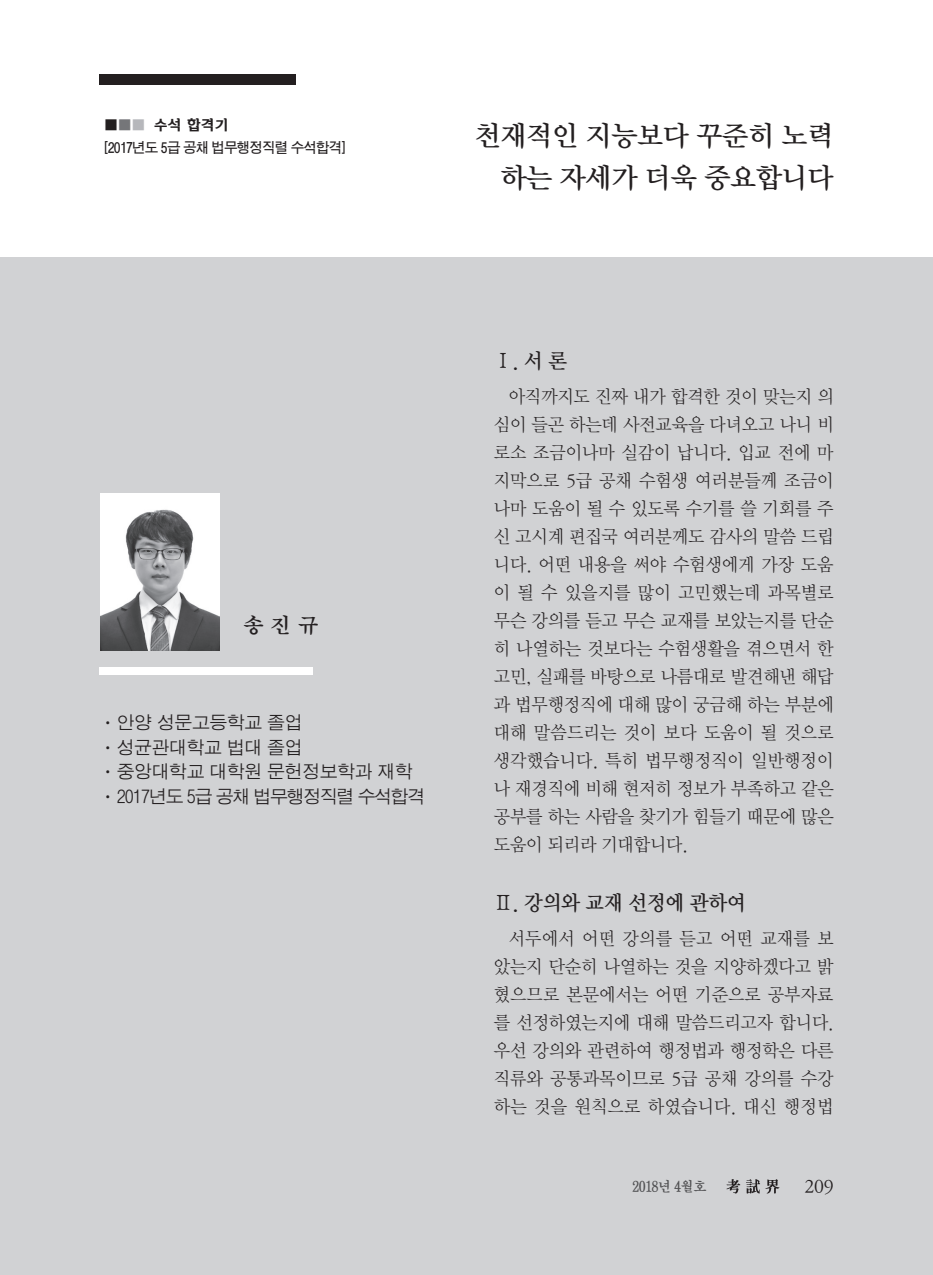
<style>
.page{position:relative;width:933px;height:1275px;background:#fff}
.page>*{position:absolute;margin:0;border:0;box-sizing:border-box;transform-origin:0 0}
.t1{font:28px/42px "DX Nmu Std 40";letter-spacing:-.02em;color:#231f20;text-align:right}
.t2{font:21px "DX Nmu Std 40";letter-spacing:-.01em;color:#231f20;scale:.95 1}
.t3{font:21px "D Xmu Std 40";color:#231f20}
.t4{font:19.25px "DX Nmu Std 30";color:#231f20;scale:.95 1}
.t5{font:18.38px/28px "DX Nmu Std 20";letter-spacing:-.01em;color:#231f20;text-align:justify;scale:.95 1}
.t6{font:17.5px/24.5px "D Xgo Std 20";color:#231f20}
.t7{font:14px "D Xgo Std 40";letter-spacing:-.05em;color:#231f20;scale:.95 1}
.t8{font:14px "D Xmu Std 40";letter-spacing:-.05em;color:#505052;scale:.95 1}
.t9{font:14px "DX Log Std B";color:#231f20}
.s1{font-family:"D Xgo Std 20"}
.s2{font-family:"D Xgo Std 20";color:#757679}
.s3{font-family:"D Xgo Std 20";color:#b6b7bb}
</style>
<div class="page">
<div style="left:0;top:258px;width:933px;height:1017px;background:#d1d2d4"></div>
<div style="left:99px;top:74px;width:197px;height:11px;background:#231f20"></div>
<svg style="left:726px;top:1179px;width:14px;height:14px"></svg>
<svg style="left:746px;top:1179px;width:33px;height:14px"></svg>
<img style="left:101px;top:494px;width:118px;height:156px">
<div style="left:99px;top:667px;width:214px;height:8px;background:#fff"></div>
<p class="t9" style="left:104px;top:118px;width:126px"><span class="s1">■</span><span class="s2">■</span><span class="s3">■</span> 수석 합격기</p>
<p class="t7" style="left:104px;top:140px;width:255px">[2017년도 5급 공채 법무행정직렬 수석합격]</p>
<h1 class="t1" style="left:474px;top:116px;width:360px">천재적인 지능보다 꾸준히 노력 하는 자세가 더욱 중요합니다</h1>
<p class="t3" style="left:243px;top:615px;width:77px">송 진 규</p>
<p class="t6" style="left:99px;top:711px;width:327px">ㆍ안양 성문고등학교 졸업ㆍ성균관대학교 법대 졸업<br>ㆍ중앙대학교 대학원 문헌정보학과 재학ㆍ2017년도 5급 공채 법무행정직렬 수석합격</p>
<p class="t2" style="left:494px;top:350px;width:79px">Ⅰ. 서 론</p>
<p class="t5" style="left:494px;top:383px;width:359px;text-indent:15px">아직까지도 진짜 내가 합격한 것이 맞는지 의 심이 들곤 하는데 사전교육을 다녀오고 나니 비 로소 조금이나마 실감이 납니다. 입교 전에 마 지막으로 5급 공채 수험생 여러분들께 조금이 나마 도움이 될 수 있도록 수기를 쓸 기회를 주 신 고시계 편집국 여러분께도 감사의 말씀 드립 니다. 어떤 내용을 써야 수험생에게 가장 도움 이 될 수 있을지를 많이 고민했는데 과목별로 무슨 강의를 듣고 무슨 교재를 보았는지를 단순 히 나열하는 것보다는 수험생활을 겪으면서 한 고민, 실패를 바탕으로 나름대로 발견해낸 해답 과 법무행정직에 대해 많이 궁금해 하는 부분에 대해 말씀드리는 것이 보다 도움이 될 것으로 생각했습니다. 특히 법무행정직이 일반행정이 나 재경직에 비해 현저히 정보가 부족하고 같은 공부를 하는 사람을 찾기가 힘들기 때문에 많은 도움이 되리라 기대합니다.</p>
<p class="t2" style="left:494px;top:892px;width:267px">Ⅱ. 강의와 교재 선정에 관하여</p>
<p class="t5" style="left:494px;top:925px;width:359px;text-indent:15px">서두에서 어떤 강의를 듣고 어떤 교재를 보 았는지 단순히 나열하는 것을 지양하겠다고 밝 혔으므로 본문에서는 어떤 기준으로 공부자료 를 선정하였는지에 대해 말씀드리고자 합니다. 우선 강의와 관련하여 행정법과 행정학은 다른 직류와 공통과목이므로 5급 공채 강의를 수강 하는 것을 원칙으로 하였습니다. 대신 행정법</p>
<p class="t8" style="left:632px;top:1179px;width:80px">2018년 4월호</p>
<p class="t4" style="left:804px;top:1176px;width:32px">209</p>
</div>
